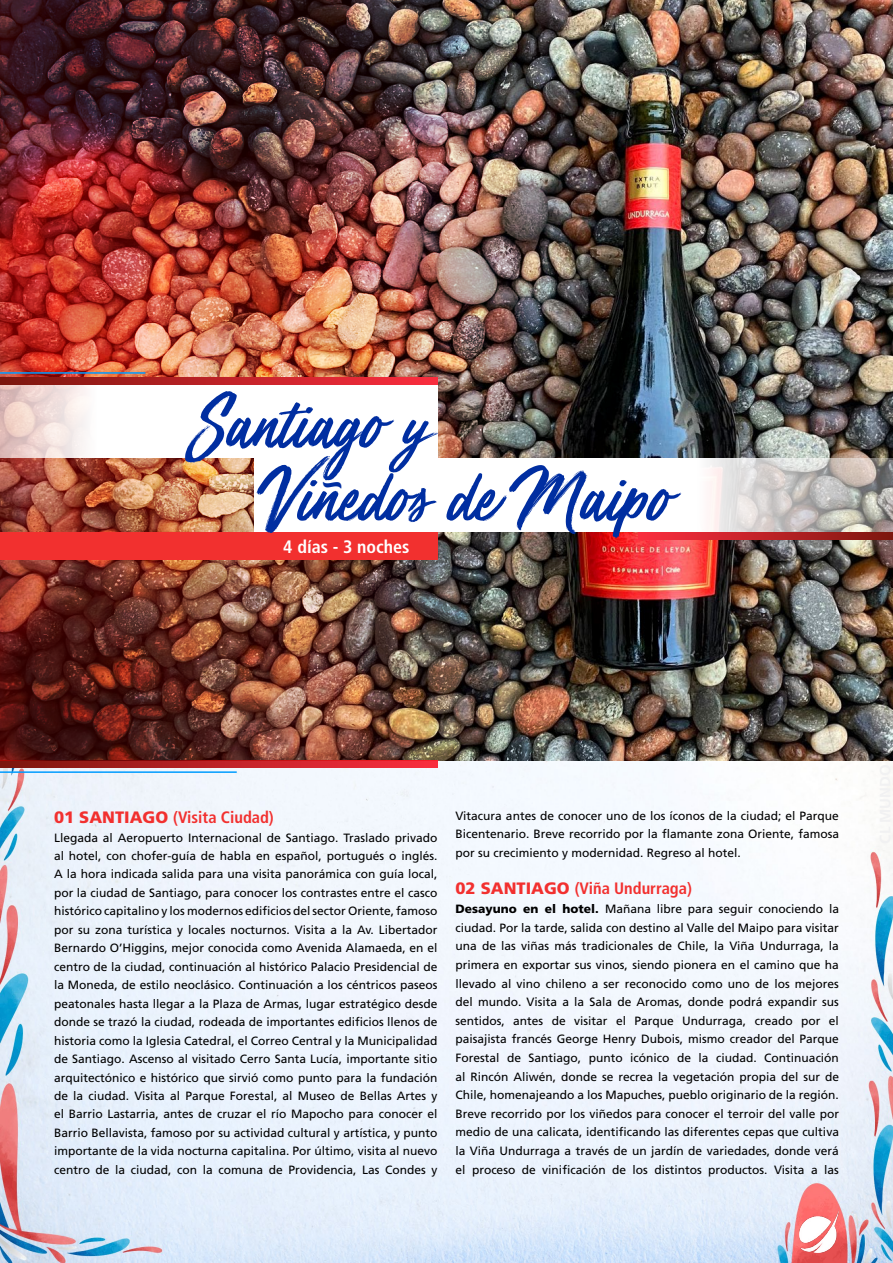
<style>
.page{position:relative;width:893px;height:1263px;background:#fff}
.page>*{position:absolute;margin:0;border:0;box-sizing:border-box;transform-origin:0 0}
.t1{font:75px "Mega Fresh";color:#002ea1}
.t2{font:40.5px "Amarillo";color:#002ea1}
.t3{font:700 condensed 18px "Frutiger";color:#fff}
.t4{font:700 condensed 16.5px "Frutiger";color:#f2302f}
.t5{font:12px/18.5px "Frutiger";color:#000;text-align:justify}
.s1{font-size:63px}
.s2{font-size:78.75px}
.s3{font-weight:900;font-stretch:normal}
.s4{font-weight:900}
</style>
<div class="page">
<img style="left:0;top:760px;width:893px;height:503px">
<img style="left:800px;top:1210px;width:39px;height:43px">
<img style="left:686px;top:0;width:207px;height:760px">
<svg style="left:0;top:760px;width:437px;height:7px;background:#b91f23"></svg>
<hr style="left:0;top:771px;width:237px;height:2px;background:#009cff">
<img style="left:0;top:0;width:686px;height:760px">
<div style="left:0;top:532px;width:437px;height:28px;background:#f2302f"></div>
<svg style="left:0;top:384px;width:437px;height:74px"></svg>
<svg style="left:255px;top:458px;width:638px;height:74px"></svg>
<svg style="left:0;top:377px;width:437px;height:7px;background:#bc2126"></svg>
<svg style="left:638px;top:532px;width:255px;height:7px;background:#bd2226"></svg>
<hr style="left:0;top:372px;width:145px;height:2px;background:#009cff">
<h1 class="t1" style="left:192px;top:385px;width:240px">Santiago <span class="s1">y</span></h1>
<h1 class="t1" style="left:258px;top:458px;width:415px"><span class="s2">V</span>inedos de Maipo</h1>
<h2 class="t2" style="left:322px;top:488px;width:22px">˜</h2>
<h3 class="t3" style="left:283px;top:536px;width:128px">4 días - 3 noches</h3>
<h3 class="t4" style="left:54px;top:807px;width:221px"><span class="s3">01 SANTIAGO</span> (Visita Ciudad)</h3>
<p class="t5" style="left:54px;top:828px;width:385px">Llegada al Aeropuerto Internacional de Santiago. Traslado privado al hotel, con chofer-guía de habla en español, portugués o inglés.<br>A la hora indicada salida para una visita panorámica con guía local, por la ciudad de Santiago, para conocer los contrastes entre el casco histórico capitalino y los modernos edificios del sector Oriente, famoso por su zona turística y locales nocturnos. Visita a la Av. Libertador Bernardo O’Higgins, mejor conocida como Avenida Alamaeda, en el centro de la ciudad, continuación al histórico Palacio Presidencial de la Moneda, de estilo neoclásico. Continuación a los céntricos paseos peatonales hasta llegar a la Plaza de Armas, lugar estratégico desde donde se trazó la ciudad, rodeada de importantes edificios llenos de historia como la Iglesia Catedral, el Correo Central y la Municipalidad de Santiago. Ascenso al visitado Cerro Santa Lucía, importante sitio arquitectónico e histórico que sirvió como punto para la fundación de la ciudad. Visita al Parque Forestal, al Museo de Bellas Artes y el Barrio Lastarria, antes de cruzar el río Mapocho para conocer el Barrio Bellavista, famoso por su actividad cultural y artística, y punto importante de la vida nocturna capitalina. Por último, visita al nuevo centro de la ciudad, con la comuna de Providencia, Las Condes y</p>
<p class="t5" style="left:455px;top:806px;width:385px">Vitacura antes de conocer uno de los íconos de la ciudad; el Parque Bicentenario. Breve recorrido por la flamante zona Oriente, famosa por su crecimiento y modernidad. Regreso al hotel.</p>
<h3 class="t4" style="left:455px;top:879px;width:238px"><span class="s3">02 SANTIAGO</span> (Viña Undurraga)</h3>
<p class="t5" style="left:455px;top:900px;width:385px"><span class="s4">Desayuno en el hotel.</span> Mañana libre para seguir conociendo la ciudad. Por la tarde, salida con destino al Valle del Maipo para visitar una de las viñas más tradicionales de Chile, la Viña Undurraga, la primera en exportar sus vinos, siendo pionera en el camino que ha llevado al vino chileno a ser reconocido como uno de los mejores del mundo. Visita a la Sala de Aromas, donde podrá expandir sus sentidos, antes de visitar el Parque Undurraga, creado por el paisajista francés George Henry Dubois, mismo creador del Parque Forestal de Santiago, punto icónico de la ciudad. Continuación al Rincón Aliwén, donde se recrea la vegetación propia del sur de Chile, homenajeando a los Mapuches, pueblo originario de la región.<br>Breve recorrido por los viñedos para conocer el terroir del valle por medio de una calicata, identificando las diferentes cepas que cultiva la Viña Undurraga a través de un jardín de variedades, donde verá el proceso de vinificación de los distintos productos. Visita a las</p>
</div>
